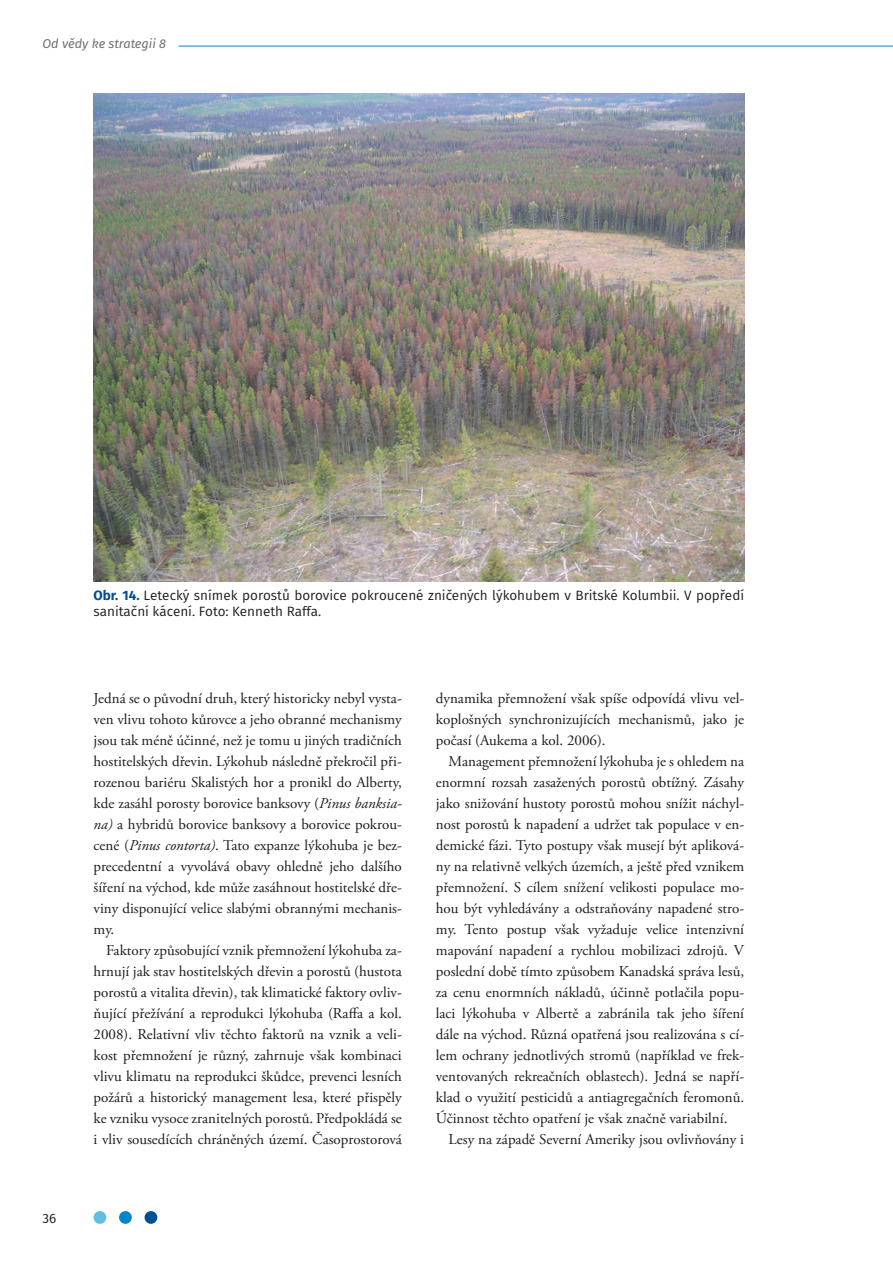
<style>
.page{position:relative;width:893px;height:1263px;background:#fff}
.page>*{position:absolute;margin:0;border:0;box-sizing:border-box;transform-origin:0 0}
.Teksti_2{font:15px/21px "Adobe Garamond Pro";color:#1d1d1b;text-align:justify}
.Kuvateksti{font:13.5px/16.5px "Fira Sans";color:#1d1d1b}
.t1{font:italic 12.75px "Fira Sans";color:#70706f}
.s1{font-weight:700;color:#004f91}
.s2{font-style:italic}
</style>
<div class="page">
<div style="left:94px;top:1211px;width:12px;height:13px;background:#61bfe3;border-radius:50%"></div>
<div style="left:119px;top:1211px;width:13px;height:13px;background:#0085c9;border-radius:50%"></div>
<div style="left:145px;top:1211px;width:12px;height:13px;background:#004f91;border-radius:50%"></div>
<hr style="left:179px;top:46px;width:714px;height:1px;background:#0085c9">
<img style="left:94px;top:94px;width:650px;height:487px">
<p class="t1" style="left:43px;top:34px;width:125px">Od vědy ke strategii 8</p>
<p class="Kuvateksti" style="left:94px;top:586px;width:652px"><span class="s1">Obr. 14.</span> Letecký snímek porostů borovice pokroucené zničených lýkohubem v Britské Kolumbii. V popředí sanitační kácení. Foto: Kenneth Raffa.</p>
<p class="Kuvateksti" style="left:43px;top:1209px;width:15px">36</p>
<p class="Teksti_2" style="left:94px;top:688px;width:310px">Jedná se o původní druh, který historicky nebyl vysta&shy;ven vlivu tohoto kůrovce a jeho obranné mechanismy jsou tak méně účinné, než je tomu u jiných tradičních hostitelských dřevin. Lýkohub následně překročil při&shy;rozenou bariéru Skalistých hor a pronikl do Alberty, kde zasáhl porosty borovice banksovy (<span class="s2">Pinus banksia&shy;na)</span> a hybridů borovice banksovy a borovice pokrou&shy;cené (<span class="s2">Pinus contorta)</span>. Tato expanze lýkohuba je bez&shy;precedentní a vyvolává obavy ohledně jeho dalšího šíření na východ, kde může zasáhnout hostitelské dře&shy;viny disponující velice slabými obrannými mechanis&shy;my.</p>
<p class="Teksti_2" style="left:94px;top:940px;width:310px;text-indent:13px">Faktory způsobující vznik přemnožení lýkohuba za&shy;hrnují jak stav hostitelských dřevin a porostů (hustota porostů a vitalita dřevin), tak klimatické faktory ovliv&shy;ňující přežívání a reprodukci lýkohuba (Raffa a kol.<br>2008). Relativní vliv těchto faktorů na vznik a veli&shy;kost přemnožení je různý, zahrnuje však kombinaci vlivu klimatu na reprodukci škůdce, prevenci lesních požárů a historický management lesa, které přispěly ke vzniku vysoce zranitelných porostů. Předpokládá se i vliv sousedících chráněných území. Časoprostorová</p>
<p class="Teksti_2" style="left:436px;top:688px;width:310px">dynamika přemnožení však spíše odpovídá vlivu vel&shy;koplošných synchronizujících mechanismů, jako je počasí (Aukema a kol. 2006).</p>
<p class="Teksti_2" style="left:436px;top:751px;width:310px;text-indent:13px">Management přemnožení lýkohuba je s ohledem na enormní rozsah zasažených porostů obtížný. Zásahy jako snižování hustoty porostů mohou snížit náchyl&shy;nost porostů k napadení a udržet tak populace v en&shy;demické fázi. Tyto postupy však musejí být apliková&shy;ny na relativně velkých územích, a ještě před vznikem přemnožení. S cílem snížení velikosti populace mo&shy;hou být vyhledávány a odstraňovány napadené stro&shy;my. Tento postup však vyžaduje velice intenzivní mapování napadení a rychlou mobilizaci zdrojů. V poslední době tímto způsobem Kanadská správa lesů, za cenu enormních nákladů, účinně potlačila popu&shy;laci lýkohuba v Albertě a zabránila tak jeho šíření dále na východ. Různá opatřená jsou realizována s cí&shy;lem ochrany jednotlivých stromů (například ve frek&shy;ventovaných rekreačních oblastech). Jedná se napří&shy;klad o využití pesticidů a antiagregačních feromonů.<br>Účinnost těchto opatření je však značně variabilní.</p>
<p class="Teksti_2" style="left:449px;top:1129px;width:297px">Lesy na západě Severní Ameriky jsou ovlivňovány i</p>
</div>
